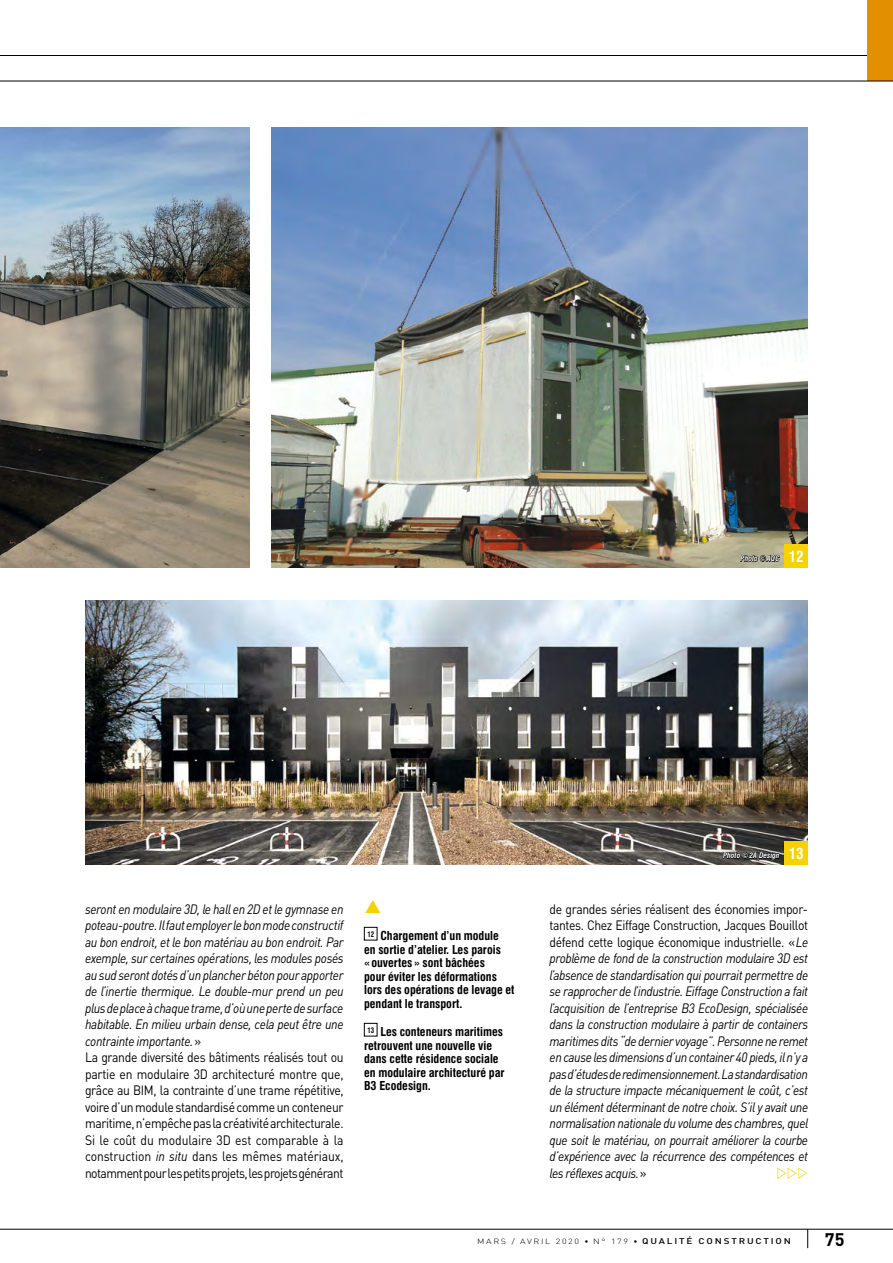
<style>
.page{position:relative;width:893px;height:1263px;background:#fff}
.page>*{position:absolute;margin:0;border:0;box-sizing:border-box;transform-origin:0 0}
.t1{font:700 18px "DINOT";color:#000}
.t2{font:italic 13.5px/16.5px "DINOT";letter-spacing:-.025em;color:#000;scale:.9 1}
.t3{font:700 condensed 12px/13.5px "Swiss 721 BT";color:#000}
.t4{font:300 7.5px "DINOT";letter-spacing:.18em;color:#000;scale:1.2 1}
.t5{font:italic 700 condensed 7.5px "Swiss 721 BT";color:#fff}
.s1{font-style:normal;font-size:15px}
.s2{font-style:normal}
.s3{font-weight:500;font-size:8.25px}
</style>
<div class="page">
<hr style="left:0;top:55px;width:872px;height:1px;background:#000">
<svg style="left:807px;top:1230px;width:1px;height:18px"></svg>
<div style="left:867px;top:0;width:26px;height:81px;background:#e29000"></div>
<hr style="left:0;top:81px;width:893px;height:1px;background:#000">
<hr style="left:0;top:1229px;width:893px;height:1px;background:#000">
<img style="left:0;top:128px;width:250px;height:439px">
<img style="left:271px;top:128px;width:537px;height:439px">
<img style="left:85px;top:600px;width:723px;height:264px">
<div style="left:364px;top:927px;width:13px;height:13px;border:1px solid #000"></div>
<div style="left:364px;top:1023px;width:13px;height:13px;border:1px solid #000"></div>
<div style="left:784px;top:544px;width:24px;height:23px;background:#f6d200"></div>
<svg style="left:740px;top:553px;width:40px;height:11px"></svg>
<div style="left:784px;top:841px;width:24px;height:23px;background:#f6d200"></div>
<svg style="left:722px;top:850px;width:58px;height:13px"></svg>
<p class="t5" style="left:741px;top:554px;width:65px">Photo ©AQC <span class="s1">12</span></p>
<p class="t5" style="left:723px;top:851px;width:82px">Photo ©2A Design <span class="s1">13</span></p>
<p class="t2" style="left:85px;top:900px;width:289px">seront en modulaire 3D, le hall en 2D et le gymnase en poteau-poutre. Il faut employer le bon mode constructif au bon endroit, et le bon matériau au bon endroit. Par exemple, sur certaines opérations, les modules posés au sud seront dotés d’un plancher béton pour apporter de l’inertie thermique. Le double-mur prend un peu plus de place à chaque trame, d’où une perte de surface habitable. En milieu urbain dense, cela peut être une contrainte importante.<span class="s2">»<br>La grande diversité des bâtiments réalisés tout ou partie en modulaire 3D architecturé montre que, grâce au BIM, la contrainte d’une trame répétitive, voire d’un module standardisé comme un conteneur maritime, n’empêche pas la créativité architecturale.<br>Si le coût du modulaire 3D est comparable à la construction</span> in situ <span class="s2">dans les mêmes matériaux, notamment pour les petits projets, les projets générant</span></p>
<p class="t2" style="left:550px;top:900px;width:289px;text-align:justify"><span class="s2">de grandes séries réalisent des économies impor&shy;tantes. Chez Eiffage Construction, Jacques Bouillot défend cette logique économique industrielle. «</span>Le problème de fond de la construction modulaire 3D est l’absence de standardisation qui pourrait permettre de se rapprocher de l’industrie. Eiffage Construction a fait l’acquisition de l’entreprise B3 EcoDesign, spécialisée dans la construction modulaire à partir de containers maritimes dits “de dernier voyage”. Personne ne remet en cause les dimensions d’un container 40 pieds, il n’y a pas d’études de redimensionnement. La standardisation de la structure impacte mécaniquement le coût, c’est un élément déterminant de notre choix. S’il y avait une normalisation nationale du volume des chambres, quel que soit le matériau, on pourrait améliorer la courbe d’expérience avec la récurrence des compétences et les réflexes acquis.<span class="s2">»</span></p>
<p class="t3" style="left:364px;top:929px;width:152px"><sup>12</sup> Chargement d’un module<br>en sortie d’atelier. Les parois<br>« ouvertes » sont bâchées<br>pour éviter les déformations lors des opérations de levage et pendant le transport.</p>
<p class="t3" style="left:364px;top:1025px;width:142px"><sup>13</sup> Les conteneurs maritimes retrouvent une nouvelle vie dans cette résidence sociale en modulaire architecturé par<br>B3 Ecodesign.</p>
<p class="t4" style="left:477px;top:1237px;width:263px">MARS / AVRIL 2020 • N° 179 • <span class="s3">QUALITÉ CONSTRUCTION</span></p>
<h1 class="t1" style="left:825px;top:1227px;width:21px">75</h1>
</div>
